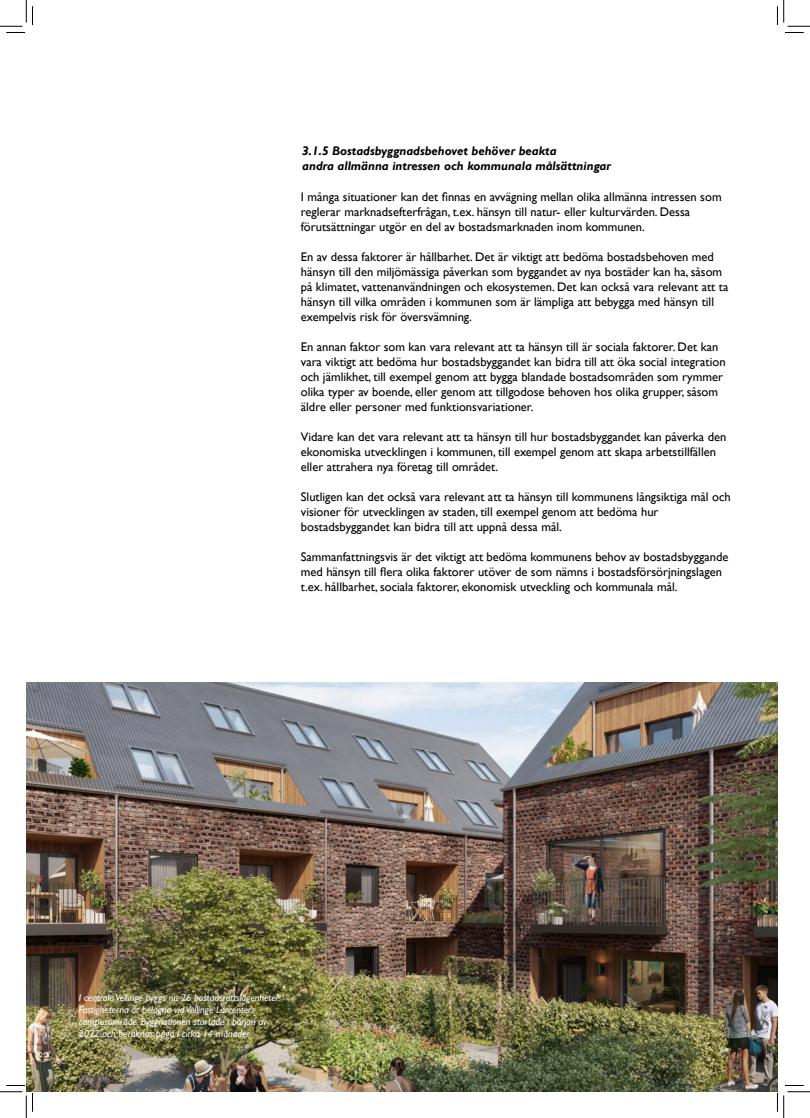
<style>
.page{position:relative;width:810px;height:1118px;background:#fff}
.page>*{position:absolute;margin:0;border:0;box-sizing:border-box;transform-origin:0 0}
.t1{font:12.5px/15px "Gill Sans";color:#000}
.t2{font:italic 700 12.5px/15px "Gill Sans";color:#000}
.t3{font:italic 10px/12px "Gill Sans";color:#fff}
</style>
<div class="page">
<img style="left:26px;top:683px;width:751px;height:408px">
<svg style="left:0;top:0;width:33px;height:33px"></svg>
<svg style="left:0;top:1084px;width:33px;height:33px"></svg>
<svg style="left:783px;top:0;width:26px;height:33px"></svg>
<svg style="left:783px;top:1085px;width:26px;height:32px"></svg>
<p class="t2" style="left:302px;top:143px;width:310px">3.1.5 Bostadsbyggnadsbehovet behöver beakta<br>andra allmänna intressen och kommunala målsättningar</p>
<p class="t1" style="left:301px;top:189px;width:422px">I många situationer kan det finnas en avvägning mellan olika allmänna intressen som</p>
<p class="t1" style="left:301px;top:204px;width:390px">reglerar marknadsefterfrågan, t.ex. hänsyn till natur- eller kulturvärden. Dessa</p>
<p class="t1" style="left:301px;top:219px;width:345px">förutsättningar utgör en del av bostadsmarknaden inom kommunen.</p>
<p class="t1" style="left:301px;top:249px;width:414px">En av dessa faktorer är hållbarhet. Det är viktigt att bedöma bostadsbehoven med</p>
<p class="t1" style="left:301px;top:264px;width:422px">hänsyn till den miljömässiga påverkan som byggandet av nya bostäder kan ha, såsom</p>
<p class="t1" style="left:301px;top:279px;width:429px">på klimatet, vattenanvändningen och ekosystemen. Det kan också vara relevant att ta</p>
<p class="t1" style="left:301px;top:294px;width:414px">hänsyn till vilka områden i kommunen som är lämpliga att bebygga med hänsyn till</p>
<p class="t1" style="left:301px;top:309px;width:173px">exempelvis risk för översvämning.</p>
<p class="t1" style="left:301px;top:339px;width:426px">En annan faktor som kan vara relevant att ta hänsyn till är sociala faktorer. Det kan vara viktigt att bedöma hur bostadsbyggandet kan bidra till att öka social integration och jämlikhet, till exempel genom att bygga blandade bostadsområden som rymmer olika typer av boende, eller genom att tillgodose behoven hos olika grupper, såsom äldre eller personer med funktionsvariationer.</p>
<p class="t1" style="left:301px;top:429px;width:427px">Vidare kan det vara relevant att ta hänsyn till hur bostadsbyggandet kan påverka den</p>
<p class="t1" style="left:301px;top:444px;width:416px">ekonomiska utvecklingen i kommunen, till exempel genom att skapa arbetstillfällen</p>
<p class="t1" style="left:301px;top:459px;width:199px">eller attrahera nya företag till området.</p>
<p class="t1" style="left:301px;top:489px;width:431px">Slutligen kan det också vara relevant att ta hänsyn till kommunens långsiktiga mål och</p>
<p class="t1" style="left:301px;top:504px;width:359px">visioner för utvecklingen av staden, till exempel genom att bedöma hur</p>
<p class="t1" style="left:301px;top:519px;width:262px">bostadsbyggandet kan bidra till att uppnå dessa mål.</p>
<p class="t1" style="left:301px;top:549px;width:429px">Sammanfattningsvis är det viktigt att bedöma kommunens behov av bostadsbyggande</p>
<p class="t1" style="left:301px;top:564px;width:422px">med hänsyn till flera olika faktorer utöver de som nämns i bostadsförsörjningslagen</p>
<p class="t1" style="left:301px;top:579px;width:378px">t.ex. hållbarhet, sociala faktorer, ekonomisk utveckling och kommunala mål.</p>
<p class="t3" style="left:79px;top:991px;width:203px">I centrala Vellinge byggs nu 26 bostadsrättslägenheter.<br>Fastigheterna är belägna vid Vellinge Lärcenters campusområde. Byggnationen startade i början av 2022 och beräknas pågå i cirka 14 månader.</p>
</div>
